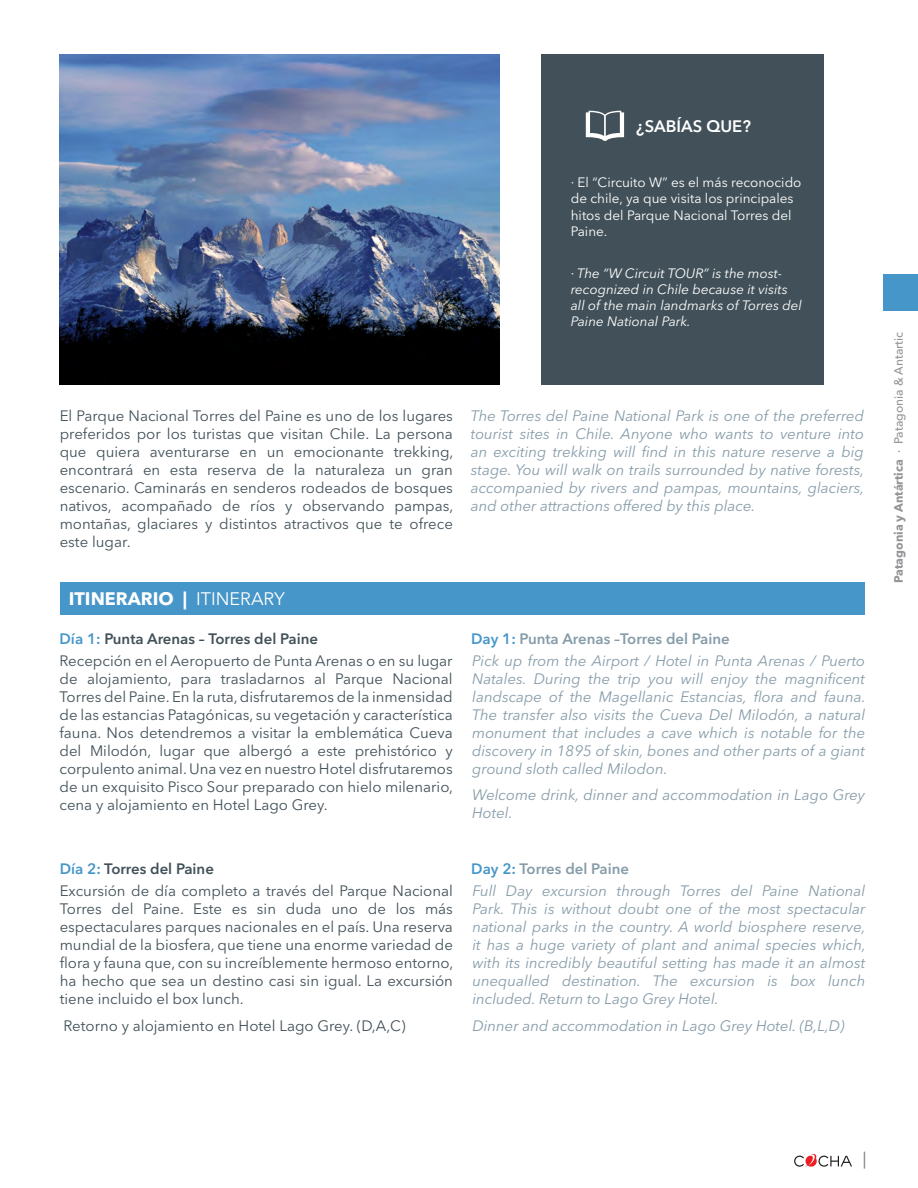
<style>
.page{position:relative;width:918px;height:1188px;background:#fff}
.page>*{position:absolute;margin:0;border:0;box-sizing:border-box;transform-origin:0 0}
.t1{font:700 18px "Avenir Next LT Pro";color:#fff}
.t2{font:600 16.5px "Avenir Next LT Pro";color:#fff}
.t3{font:15px/18px "Avenir Next LT Pro";color:#425159;text-align:justify}
.t4{font:italic 15px/18px "Avenir Next LT Pro";color:#869ca9;text-align:justify}
.t5{font:600 15px "Avenir Next LT Pro";color:#425159}
.t6{font:600 15px "Avenir Next LT Pro";color:#869ca9}
.t7{font:italic 13.5px/16.2px "Avenir Next LT Pro";color:#fff}
.t8{font:13.5px/16.2px "Avenir Next LT Pro";color:#fff}
.t9{font:700 12px "Avenir Next LT Pro";color:#939598}
.s1{font-weight:400}
.s2{color:#4696c9}
.s3{font-weight:500}
</style>
<div class="page">
<svg style="left:794px;top:1154px;width:58px;height:13px"></svg>
<div style="left:60px;top:582px;width:804px;height:33px;background:#4696c9"></div>
<img style="left:60px;top:54px;width:440px;height:330px">
<div style="left:541px;top:54px;width:283px;height:330px;background:#425159"></div>
<svg style="left:586px;top:111px;width:38px;height:30px"></svg>
<div style="left:884px;top:275px;width:34px;height:36px;background:#4696c9"></div>
<svg style="left:864px;top:1152px;width:1px;height:17px"></svg>
<p class="t2" style="left:636px;top:116px;width:116px">¿SABÍAS QUE?</p>
<p class="t8" style="left:571px;top:174px;width:232px">· El “Circuito W” es el más reconocido de chile, ya que visita los principales hitos del Parque Nacional Torres del<br>Paine.</p>
<p class="t7" style="left:571px;top:265px;width:233px">· The “W Circuit TOUR” is the most&shy;recognized in Chile because it visits all of the main landmarks of Torres del<br>Paine National Park.</p>
<p class="t3" style="left:60px;top:407px;width:395px">El Parque Nacional Torres del Paine es uno de los lugares preferidos por los turistas que visitan Chile. La persona que quiera aventurarse en un emocionante trekking, encontrará en esta reserva de la naturaleza un gran escenario. Caminarás en senderos rodeados de bosques nativos, acompañado de ríos y observando pampas, montañas, glaciares y distintos atractivos que te ofrece este lugar.</p>
<p class="t4" style="left:471px;top:407px;width:395px">The Torres del Paine National Park is one of the preferred tourist sites in Chile. Anyone who wants to venture into an exciting trekking will find in this nature reserve a big stage. You will walk on trails surrounded by native forests, accompanied by rivers and pampas, mountains, glaciers, and other attractions offered by this place.</p>
<p class="t1" style="left:69px;top:588px;width:218px">ITINERARIO | <span class="s1">ITINERARY</span></p>
<p class="t5" style="left:60px;top:629px;width:260px"><span class="s2">Día 1:</span> Punta Arenas – Torres del Paine</p>
<p class="t6" style="left:471px;top:629px;width:260px"><span class="s2">Day 1:</span> Punta Arenas –Torres del Paine</p>
<p class="t3" style="left:60px;top:651px;width:395px">Recepción en el Aeropuerto de Punta Arenas o en su lugar de alojamiento, para trasladarnos al Parque Nacional Torres del Paine. En la ruta, disfrutaremos de la inmensidad de las estancias Patagónicas, su vegetación y característica fauna. Nos detendremos a visitar la emblemática Cueva del Milodón, lugar que albergó a este prehistórico y corpulento animal. Una vez en nuestro Hotel disfrutaremos de un exquisito Pisco Sour preparado con hielo milenario, cena y alojamiento en Hotel Lago Grey.</p>
<p class="t4" style="left:472px;top:651px;width:395px">Pick up from the Airport / Hotel in Punta Arenas / Puerto Natales. During the trip you will enjoy the magnificent landscape of the Magellanic Estancias, flora and fauna.<br>The transfer also visits the Cueva Del Milodón, a natural monument that includes a cave which is notable for the discovery in 1895 of skin, bones and other parts of a giant ground sloth called Milodon.</p>
<p class="t4" style="left:472px;top:786px;width:394px">Welcome drink, dinner and accommodation in Lago Grey<br>Hotel.</p>
<p class="t5" style="left:60px;top:860px;width:156px"><span class="s2">Día 2:</span> Torres del Paine</p>
<p class="t6" style="left:471px;top:860px;width:159px"><span class="s2">Day 2:</span> Torres del Paine</p>
<p class="t3" style="left:60px;top:882px;width:395px">Excursión de día completo a través del Parque Nacional Torres del Paine. Este es sin duda uno de los más espectaculares parques nacionales en el país. Una reserva mundial de la biosfera, que tiene una enorme variedad de flora y fauna que, con su increíblemente hermoso entorno, ha hecho que sea un destino casi sin igual. La excursión tiene incluido el box lunch.</p>
<p class="t3" style="left:63px;top:1016px;width:344px">Retorno y alojamiento en Hotel Lago Grey. (D,A,C)</p>
<p class="t4" style="left:472px;top:882px;width:395px">Full Day excursion through Torres del Paine National Park. This is without doubt one of the most spectacular national parks in the country. A world biosphere reserve, it has a huge variety of plant and animal species which, with its incredibly beautiful setting has made it an almost unequalled destination. The excursion is box lunch included. Return to Lago Grey Hotel.</p>
<p class="t4" style="left:472px;top:1016px;width:374px">Dinner and accommodation in Lago Grey Hotel. (B,L,D)</p>
<p class="t9" style="left:891px;top:583px;width:253px;rotate:-90deg">Patagonia y Antártica <span class="s3">· Patagonia &amp; Antartic</span></p>
</div>
